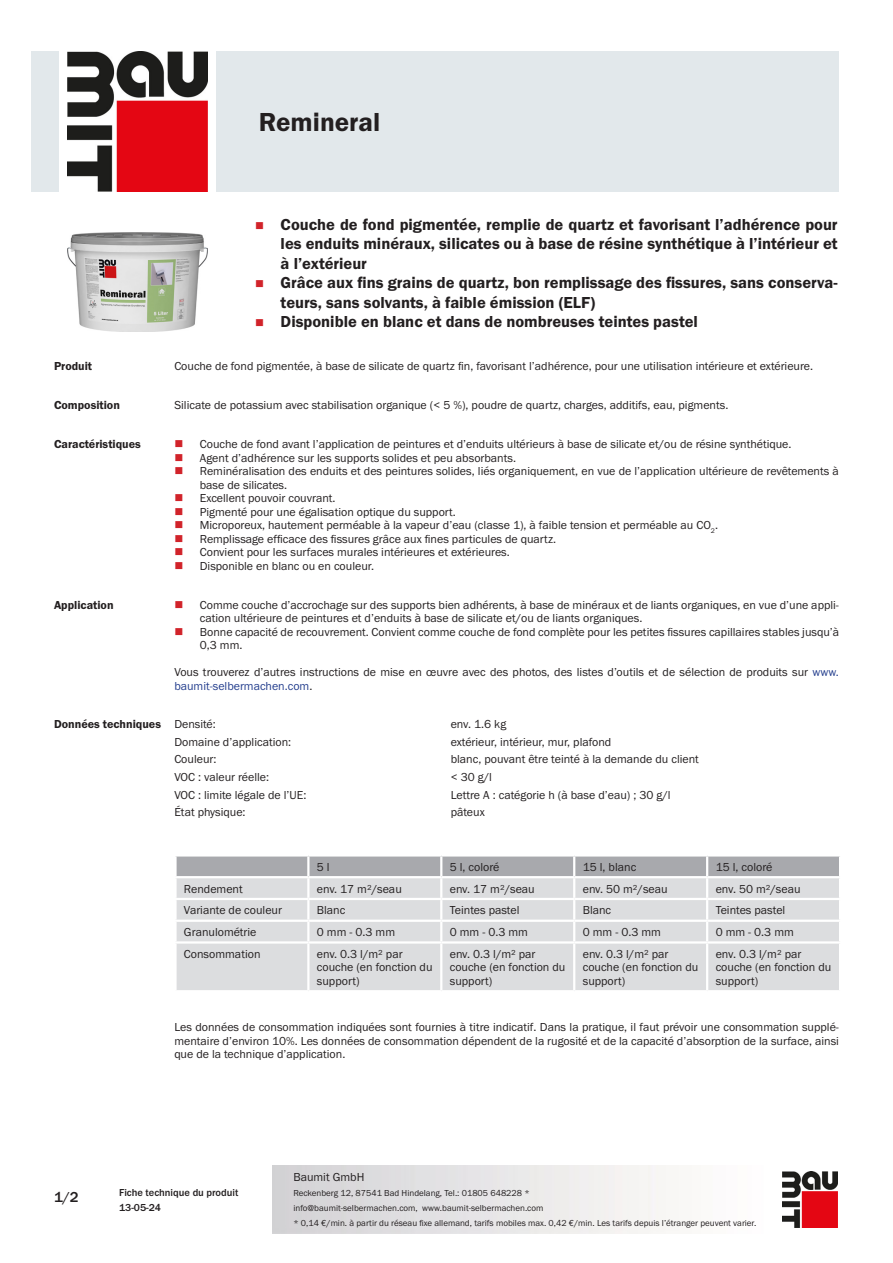
<style>
.page{position:relative;width:893px;height:1263px;background:#fff}
.page>*{position:absolute;margin:0;border:0;box-sizing:border-box;transform-origin:0 0}
.PDS_Produktname{font:27px "BM Franklin Gothic URW Dem";color:#231f20}
.t1{font:16.5px/19.5px "BM Franklin Gothic URW Dem";color:#231f20;text-align:justify}
.t2{font:500 15px "BM Franklin Gothic URW";color:#231f20}
.PDS_Standard{font:12px/13.5px "BM Franklin Gothic URW Boo";color:#231f20}
.PDS_Standard_linksbü{font:12px/13.5px "BM Franklin Gothic URW Boo";color:#231f20}
.PDS_Header{font:12px "BM Franklin Gothic URW Dem";color:#231f20}
.t3{font:500 10.5px/15px "BM Franklin Gothic URW";color:#231f20}
.t4{font:9px/15px "BM Franklin Gothic URW Boo";color:#231f20}
.s1{color:#253f8e}
</style>
<div class="page">
<img style="left:782px;top:1171px;width:56px;height:56px">
<div style="left:32px;top:51px;width:27px;height:140px;background:#e2e8eb"></div>
<img style="left:68px;top:51px;width:139px;height:140px">
<div style="left:216px;top:51px;width:623px;height:140px;background:#e2e8eb"></div>
<img style="left:68px;top:233px;width:140px;height:99px">
<div style="left:177px;top:856px;width:662px;height:20px;background:#a8a9ad"></div>
<div style="left:177px;top:878px;width:662px;height:112px;background:#dcdddf"></div>
<hr style="left:307px;top:856px;width:2px;height:20px;background:#fff">
<hr style="left:440px;top:856px;width:2px;height:20px;background:#fff">
<hr style="left:573px;top:856px;width:2px;height:20px;background:#fff">
<hr style="left:706px;top:856px;width:2px;height:20px;background:#fff">
<hr style="left:307px;top:878px;width:2px;height:20px;background:#fff">
<hr style="left:440px;top:878px;width:2px;height:20px;background:#fff">
<hr style="left:573px;top:878px;width:2px;height:20px;background:#fff">
<hr style="left:706px;top:878px;width:2px;height:20px;background:#fff">
<hr style="left:174px;top:898px;width:134px;height:2px;background:#fff">
<hr style="left:308px;top:898px;width:133px;height:2px;background:#fff">
<hr style="left:441px;top:898px;width:133px;height:2px;background:#fff">
<hr style="left:574px;top:898px;width:133px;height:2px;background:#fff">
<hr style="left:707px;top:898px;width:134px;height:2px;background:#fff">
<hr style="left:174px;top:919px;width:134px;height:3px;background:#fff">
<hr style="left:308px;top:919px;width:133px;height:3px;background:#fff">
<svg style="left:307px;top:900px;width:2px;height:41px"></svg>
<hr style="left:441px;top:919px;width:133px;height:3px;background:#fff">
<svg style="left:440px;top:900px;width:2px;height:41px"></svg>
<hr style="left:574px;top:919px;width:133px;height:3px;background:#fff">
<svg style="left:573px;top:900px;width:2px;height:41px"></svg>
<hr style="left:707px;top:919px;width:134px;height:3px;background:#fff">
<svg style="left:706px;top:900px;width:2px;height:41px"></svg>
<hr style="left:174px;top:941px;width:134px;height:3px;background:#fff">
<hr style="left:308px;top:941px;width:133px;height:3px;background:#fff">
<hr style="left:307px;top:944px;width:2px;height:46px;background:#fff">
<hr style="left:441px;top:941px;width:133px;height:3px;background:#fff">
<hr style="left:440px;top:944px;width:2px;height:46px;background:#fff">
<hr style="left:574px;top:941px;width:133px;height:3px;background:#fff">
<hr style="left:573px;top:944px;width:2px;height:46px;background:#fff">
<hr style="left:707px;top:941px;width:134px;height:3px;background:#fff">
<hr style="left:706px;top:944px;width:2px;height:46px;background:#fff">
<p class="PDS_Produktname" style="left:259px;top:106px;width:123px">Remineral</p>
<p class="t1" style="left:281px;top:215px;width:559px">Couche de fond pigmentée, remplie de quartz et favorisant l’adhérence pour les enduits minéraux, silicates ou à base de résine synthétique à l’intérieur et à l’extérieur</p>
<p class="t1" style="left:281px;top:273px;width:559px">Grâce aux fins grains de quartz, bon remplissage des fissures, sans conserva&shy;teurs, sans solvants, à faible émission (ELF)</p>
<p class="t1" style="left:281px;top:312px;width:419px">Disponible en blanc et dans de nombreuses teintes pastel</p>
<p class="PDS_Header" style="left:54px;top:359px;width:40px">Produit</p>
<p class="PDS_Standard" style="left:174px;top:360px;width:640px">Couche de fond pigmentée, à base de silicate de quartz fin, favorisant l’adhérence, pour une utilisation intérieure et extérieure.</p>
<p class="PDS_Header" style="left:54px;top:398px;width:67px">Composition</p>
<p class="PDS_Standard" style="left:174px;top:399px;width:555px">Silicate de potassium avec stabilisation organique (&lt; 5 %), poudre de quartz, charges, additifs, eau, pigments.</p>
<p class="PDS_Header" style="left:54px;top:437px;width:88px">Caractéristiques</p>
<p class="PDS_Standard" style="left:200px;top:438px;width:593px">Couche de fond avant l’application de peintures et d’enduits ultérieurs à base de silicate et/ou de résine synthétique.</p>
<p class="PDS_Standard" style="left:200px;top:451px;width:318px">Agent d’adhérence sur les supports solides et peu absorbants.</p>
<p class="PDS_Standard" style="left:200px;top:465px;width:641px">Reminéralisation des enduits et des peintures solides, liés organiquement, en vue de l’application ultérieure de revêtements à base de silicates.</p>
<p class="PDS_Standard" style="left:200px;top:492px;width:137px">Excellent pouvoir couvrant.</p>
<p class="PDS_Standard" style="left:200px;top:505px;width:258px">Pigmenté pour une égalisation optique du support.</p>
<p class="PDS_Standard" style="left:200px;top:519px;width:520px">Microporeux, hautement perméable à la vapeur d’eau (classe 1), à faible tension et perméable au CO<sub>2</sub>.</p>
<p class="PDS_Standard" style="left:200px;top:532px;width:358px">Remplissage efficace des fissures grâce aux fines particules de quartz.</p>
<p class="PDS_Standard" style="left:200px;top:546px;width:311px">Convient pour les surfaces murales intérieures et extérieures.</p>
<p class="PDS_Standard" style="left:200px;top:559px;width:176px">Disponible en blanc ou en couleur.</p>
<p class="PDS_Header" style="left:54px;top:597px;width:61px">Application</p>
<p class="PDS_Standard" style="left:200px;top:598px;width:641px">Comme couche d’accrochage sur des supports bien adhérents, à base de minéraux et de liants organiques, en vue d’une appli&shy;cation ultérieure de peintures et d’enduits à base de silicate et/ou de liants organiques.</p>
<p class="PDS_Standard" style="left:200px;top:625px;width:641px">Bonne capacité de recouvrement. Convient comme couche de fond complète pour les petites fissures capillaires stables jusqu’à<br>0,3 mm.</p>
<p class="PDS_Standard" style="left:174px;top:665px;width:666px">Vous trouverez d’autres instructions de mise en œuvre avec des photos, des listes d’outils et de sélection de produits sur <span class="s1">www. baumit-selbermachen.com</span>.</p>
<p class="PDS_Header" style="left:54px;top:717px;width:109px">Données techniques</p>
<p class="PDS_Standard_linksbü" style="left:174px;top:718px;width:43px">Densité:</p>
<p class="PDS_Standard_linksbü" style="left:451px;top:718px;width:57px">env. 1.6 kg</p>
<p class="PDS_Standard_linksbü" style="left:174px;top:735px;width:118px">Domaine d’application:</p>
<p class="PDS_Standard_linksbü" style="left:451px;top:735px;width:162px">extérieur, intérieur, mur, plafond</p>
<p class="PDS_Standard_linksbü" style="left:174px;top:753px;width:44px">Couleur:</p>
<p class="PDS_Standard_linksbü" style="left:451px;top:753px;width:250px">blanc, pouvant être teinté à la demande du client</p>
<p class="PDS_Standard_linksbü" style="left:174px;top:770px;width:96px">VOC : valeur réelle:</p>
<p class="PDS_Standard_linksbü" style="left:451px;top:770px;width:43px">&lt; 30 g/l</p>
<p class="PDS_Standard_linksbü" style="left:174px;top:788px;width:134px">VOC : limite légale de l’UE:</p>
<p class="PDS_Standard_linksbü" style="left:451px;top:788px;width:221px">Lettre A : catégorie h (à base d’eau) ; 30 g/l</p>
<p class="PDS_Standard_linksbü" style="left:174px;top:805px;width:73px">État physique:</p>
<p class="PDS_Standard_linksbü" style="left:451px;top:805px;width:36px">pâteux</p>
<p class="PDS_Standard_linksbü" style="left:317px;top:860px;width:14px">5 l</p>
<p class="PDS_Standard_linksbü" style="left:450px;top:860px;width:51px">5 l, coloré</p>
<p class="PDS_Standard_linksbü" style="left:583px;top:860px;width:55px">15 l, blanc</p>
<p class="PDS_Standard_linksbü" style="left:716px;top:860px;width:58px">15 l, coloré</p>
<p class="PDS_Standard_linksbü" style="left:184px;top:882px;width:60px">Rendement</p>
<p class="PDS_Standard_linksbü" style="left:317px;top:882px;width:86px">env. 17 m²/seau</p>
<p class="PDS_Standard_linksbü" style="left:450px;top:882px;width:86px">env. 17 m²/seau</p>
<p class="PDS_Standard_linksbü" style="left:583px;top:882px;width:86px">env. 50 m²/seau</p>
<p class="PDS_Standard_linksbü" style="left:716px;top:882px;width:86px">env. 50 m²/seau</p>
<p class="PDS_Standard_linksbü" style="left:184px;top:904px;width:100px">Variante de couleur</p>
<p class="PDS_Standard_linksbü" style="left:317px;top:904px;width:30px">Blanc</p>
<p class="PDS_Standard_linksbü" style="left:450px;top:904px;width:71px">Teintes pastel</p>
<p class="PDS_Standard_linksbü" style="left:583px;top:904px;width:30px">Blanc</p>
<p class="PDS_Standard_linksbü" style="left:716px;top:904px;width:71px">Teintes pastel</p>
<p class="PDS_Standard_linksbü" style="left:184px;top:925px;width:74px">Granulométrie</p>
<p class="PDS_Standard_linksbü" style="left:317px;top:925px;width:80px">0 mm - 0.3 mm</p>
<p class="PDS_Standard_linksbü" style="left:450px;top:925px;width:80px">0 mm - 0.3 mm</p>
<p class="PDS_Standard_linksbü" style="left:583px;top:925px;width:80px">0 mm - 0.3 mm</p>
<p class="PDS_Standard_linksbü" style="left:716px;top:925px;width:80px">0 mm - 0.3 mm</p>
<p class="PDS_Standard_linksbü" style="left:184px;top:947px;width:78px">Consommation</p>
<p class="PDS_Standard_linksbü" style="left:317px;top:947px;width:117px">env. 0.3 l/m² par couche (en fonction du support)</p>
<p class="PDS_Standard_linksbü" style="left:450px;top:947px;width:117px">env. 0.3 l/m² par couche (en fonction du support)</p>
<p class="PDS_Standard_linksbü" style="left:583px;top:947px;width:117px">env. 0.3 l/m² par couche (en fonction du support)</p>
<p class="PDS_Standard_linksbü" style="left:716px;top:947px;width:117px">env. 0.3 l/m² par couche (en fonction du support)</p>
<p class="PDS_Standard" style="left:174px;top:1021px;width:666px;text-align:justify">Les données de consommation indiquées sont fournies à titre indicatif. Dans la pratique, il faut prévoir une consommation supplé&shy;mentaire d’environ 10%. Les données de consommation dépendent de la rugosité et de la capacité d’absorption de la surface, ainsi que de la technique d’application.</p>
<p class="t2" style="left:54px;top:1188px;width:26px">1/2</p>
<p class="t3" style="left:119px;top:1185px;width:121px">Fiche technique du produit<br>13-05-24</p>
<p class="PDS_Standard" style="left:293px;top:1170px;width:73px">Baumit GmbH</p>
<p class="t4" style="left:293px;top:1186px;width:464px">Reckenberg 12, 87541 Bad Hindelang, Tel.: 01805 648228 *<br>info@baumit-selbermachen.com, www.baumit-selbermachen.com<br>* 0,14 €/min. à partir du réseau fixe allemand, tarifs mobiles max. 0,42 €/min. Les tarifs depuis l’étranger peuvent varier.</p>
</div>
